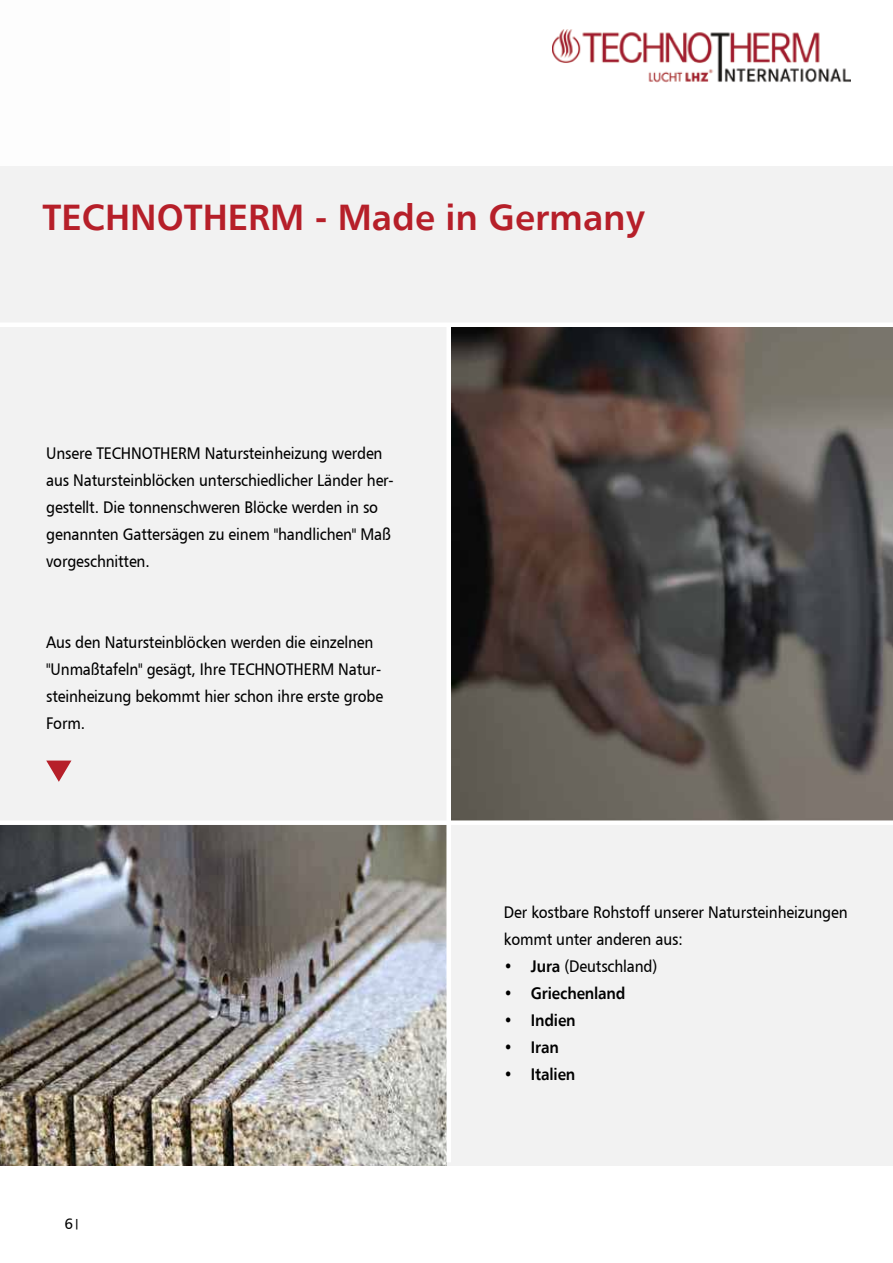
<style>
.page{position:relative;width:893px;height:1263px;background:#fff}
.page>*{position:absolute;margin:0;border:0;box-sizing:border-box;transform-origin:0 0}
.t1{font:36px "Humanist 777 BT Bold B";color:#b61f29}
.t2{font:16.5px/27px "Humanist 777 BT Roman B";letter-spacing:-.01em;color:#000;scale:.92 1}
.t3{font:16.5px "Humanist 777 BT Bold B";letter-spacing:-.01em;color:#000;scale:.92 1}
.t4{font:15px "Humanist 777 BT Roman B";color:#000}
.s1{font-size:10.5px}
.s2{font-family:"Humanist 777 BT Bold B"}
</style>
<div class="page">
<img style="left:553px;top:30px;width:297px;height:53px">
<div style="left:0;top:166px;width:893px;height:1000px;background:#f2f2f2"></div>
<hr style="left:0;top:323px;width:893px;height:4px;background:#fff">
<img style="left:0;top:825px;width:446px;height:341px">
<img style="left:451px;top:327px;width:442px;height:493px">
<div style="left:446px;top:325px;width:5px;height:837px;background:#fff"></div>
<div style="left:0;top:820px;width:893px;height:5px;background:#fff"></div>
<svg style="left:46px;top:760px;width:25px;height:22px"></svg>
<h1 class="t1" style="left:43px;top:194px;width:604px">TECHNOTHERM - Made in Germany</h1>
<p class="t2" style="left:46px;top:439px;width:379px">Unsere TECHNOTHERM Natursteinheizung werden aus Natursteinblöcken unterschiedlicher Länder her&shy;gestellt. Die tonnenschweren Blöcke werden in so genannten Gattersägen zu einem "handlichen" Maß vorgeschnitten.</p>
<p class="t2" style="left:46px;top:628px;width:368px">Aus den Natursteinblöcken werden die einzelnen "Unmaßtafeln" gesägt, Ihre TECHNOTHERM Natur&shy;steinheizung bekommt hier schon ihre erste grobe Form.</p>
<p class="t4" style="left:65px;top:1214px;width:17px">6<span class="s1">|</span></p>
<p class="t2" style="left:504px;top:898px;width:375px">Der kostbare Rohstoff unserer Natursteinheizungen kommt unter anderen aus:</p>
<p class="t2" style="left:504px;top:952px;width:168px"><span class="s2">• Jura</span> (Deutschland)</p>
<p class="t3" style="left:504px;top:983px;width:134px">• Griechenland</p>
<p class="t3" style="left:504px;top:1010px;width:80px">• Indien</p>
<p class="t3" style="left:504px;top:1037px;width:61px">• Iran</p>
<p class="t3" style="left:504px;top:1064px;width:79px">• Italien</p>
</div>
